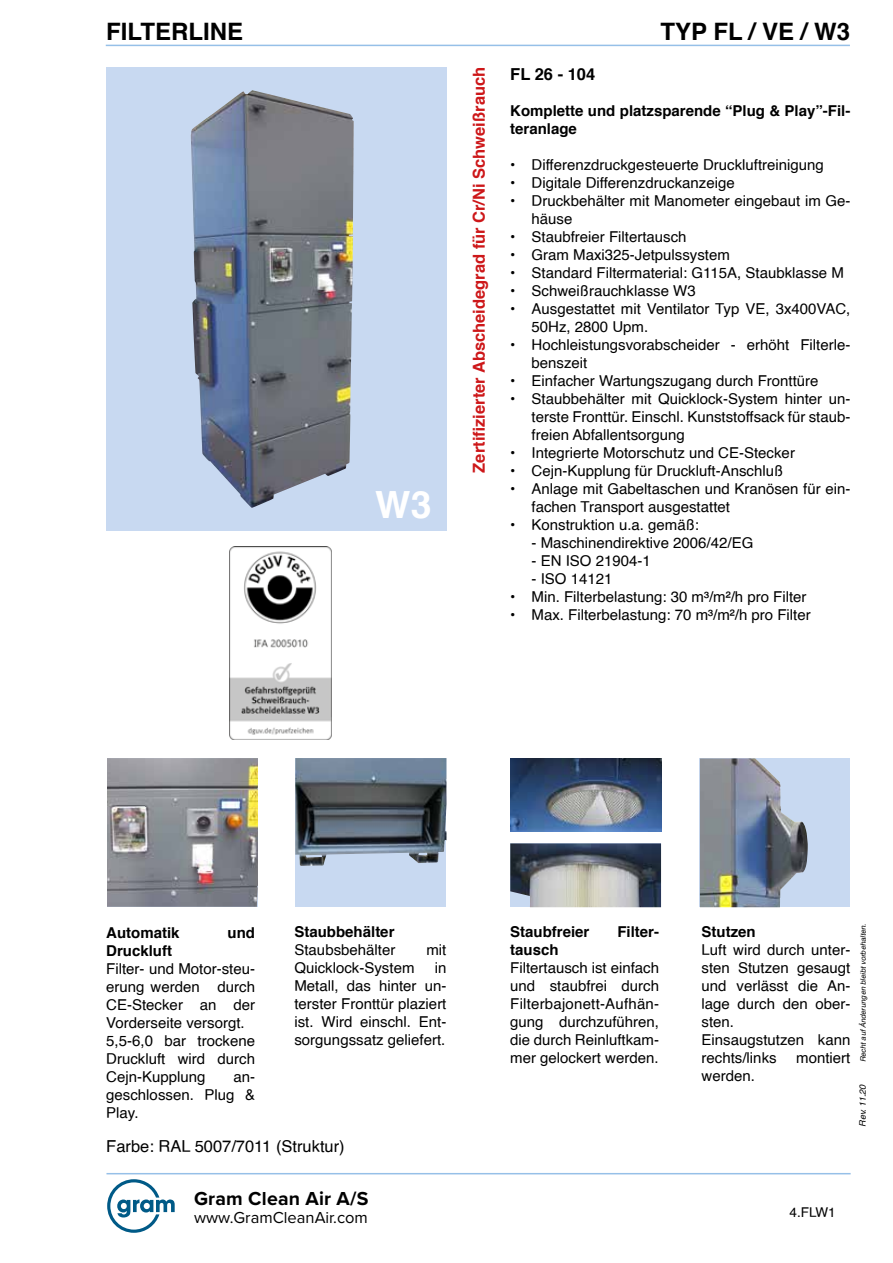
<style>
.page{position:relative;width:893px;height:1263px;background:#fff}
.page>*{position:absolute;margin:0;border:0;box-sizing:border-box;transform-origin:0 0}
.t1{font:700 37.5px "Helvetica";color:#fff}
.t2{font:700 24px "Helvetica";color:#000}
.t3{font:700 19.5px "Proxima Nova";letter-spacing:.01em;color:#000}
.t4{font:700 16.5px "Helvetica";color:#cd1719}
.t5{font:16.5px "Helvetica";color:#000}
.t6{font:16.5px "Proxima Nova";color:#000}
.t7{font:700 16.5px "Helvetica";color:#000}
.t8{font:15px/18px "Helvetica";color:#000}
.t9{font:700 15px/18px "Helvetica";color:#000}
.t10{font:13.5px "Helvetica";color:#000}
.t11{font:italic 9px "Helvetica";color:#000}
.t12{font:italic 7.5px "Helvetica";color:#000}
</style>
<div class="page">
<hr style="left:106px;top:1173px;width:745px;height:1px;background:#96c0e8">
<hr style="left:106px;top:45px;width:744px;height:1px;background:#96c0e8">
<svg style="left:107px;top:1179px;width:68px;height:54px"></svg>
<div style="left:295px;top:758px;width:151px;height:149px;background:#c8d9f1"></div>
<img style="left:295px;top:758px;width:151px;height:108px">
<img style="left:510px;top:758px;width:151px;height:73px">
<img style="left:510px;top:843px;width:151px;height:64px">
<div style="left:106px;top:67px;width:340px;height:464px;background:#c8d9f1"></div>
<img style="left:191px;top:90px;width:163px;height:418px">
<img style="left:230px;top:547px;width:101px;height:193px">
<img style="left:107px;top:758px;width:151px;height:149px">
<div style="left:699px;top:758px;width:151px;height:149px;background:#c8d9f1"></div>
<img style="left:700px;top:758px;width:108px;height:149px">
<h2 class="t2" style="left:106px;top:12px;width:138px">FILTERLINE</h2>
<h2 class="t2" style="left:661px;top:12px;width:191px">TYP FL / VE / W3</h2>
<h1 class="t1" style="left:375px;top:474px;width:58px">W3</h1>
<p class="t4" style="left:466px;top:473px;width:407px;rotate:-90deg">Zertifizierter Abscheidegrad für Cr/Ni Schweißrauch</p>
<p class="t7" style="left:510px;top:61px;width:86px">FL 26 - 104</p>
<p class="t9" style="left:510px;top:102px;width:342px">Komplette und platzsparende “Plug &amp; Play”-Fil&shy;teranlage</p>
<p class="t8" style="left:510px;top:156px;width:315px">• Differenzdruckgesteuerte Druckluftreinigung</p>
<p class="t8" style="left:510px;top:174px;width:226px">• Digitale Differenzdruckanzeige</p>
<p class="t8" style="left:531px;top:192px;width:320px;text-indent:-21px">• Druckbehälter mit Manometer eingebaut im Ge&shy;häuse</p>
<p class="t8" style="left:510px;top:228px;width:178px">• Staubfreier Filtertausch</p>
<p class="t8" style="left:510px;top:246px;width:221px">• Gram Maxi325-Jetpulssystem</p>
<p class="t8" style="left:510px;top:264px;width:335px">• Standard Filtermaterial: G115A, Staubklasse M</p>
<p class="t8" style="left:510px;top:282px;width:187px">• Schweißrauchklasse W3</p>
<p class="t8" style="left:531px;top:300px;width:320px;text-indent:-21px">• Ausgestattet mit Ventilator Typ VE, 3x400VAC,<br>50Hz, 2800 Upm.</p>
<p class="t8" style="left:531px;top:336px;width:320px;text-indent:-21px">• Hochleistungsvorabscheider - erhöht Filterle&shy;benszeit</p>
<p class="t8" style="left:510px;top:372px;width:310px">• Einfacher Wartungszugang durch Fronttüre</p>
<p class="t8" style="left:531px;top:390px;width:320px;text-align:justify;text-indent:-21px">• Staubbehälter mit Quicklock-System hinter un&shy;terste Fronttür. Einschl. Kunststoffsack für staub&shy;freien Abfallentsorgung</p>
<p class="t8" style="left:510px;top:444px;width:286px">• Integrierte Motorschutz und CE-Stecker</p>
<p class="t8" style="left:510px;top:462px;width:275px">• Cejn-Kupplung für Druckluft-Anschluß</p>
<p class="t8" style="left:531px;top:480px;width:320px;text-indent:-21px">• Anlage mit Gabeltaschen und Kranösen für ein&shy;fachen Transport ausgestattet</p>
<p class="t8" style="left:510px;top:516px;width:190px">• Konstruktion u.a. gemäß:</p>
<p class="t8" style="left:531px;top:534px;width:223px">- Maschinendirektive 2006/42/EG</p>
<p class="t8" style="left:531px;top:552px;width:121px">- EN ISO 21904-1</p>
<p class="t8" style="left:531px;top:570px;width:82px">- ISO 14121</p>
<p class="t8" style="left:510px;top:588px;width:298px">• Min. Filterbelastung: 30 m³/m²/h pro Filter</p>
<p class="t8" style="left:510px;top:606px;width:302px">• Max. Filterbelastung: 70 m³/m²/h pro Filter</p>
<p class="t9" style="left:106px;top:923px;width:75px">Automatik</p>
<p class="t9" style="left:228px;top:923px;width:29px">und</p>
<p class="t9" style="left:106px;top:941px;width:67px">Druckluft</p>
<p class="t8" style="left:106px;top:960px;width:150px">Filter- und Motor-steu&shy;erung werden durch<br>CE-Stecker an der<br>Vorderseite versorgt.<br>5,5-6,0 bar trockene<br>Druckluft wird durch<br>Cejn-Kupplung</p>
<p class="t8" style="left:106px;top:1068px;width:150px;text-align:justify;text-indent:127px">an&shy;geschlossen. Plug &amp; Play.</p>
<p class="t9" style="left:294px;top:923px;width:102px">Staubbehälter</p>
<p class="t8" style="left:294px;top:941px;width:102px">Staubsbehälter</p>
<p class="t8" style="left:426px;top:941px;width:21px">mit</p>
<p class="t8" style="left:294px;top:959px;width:122px">Quicklock-System</p>
<p class="t8" style="left:294px;top:959px;width:154px;text-align:justify;text-indent:140px">in Metall, das hinter un&shy;terster Fronttür plaziert ist. Wird einschl. Ent&shy;sorgungssatz geliefert.</p>
<p class="t5" style="left:106px;top:1133px;width:240px">Farbe: RAL 5007/7011 (Struktur)</p>
<h3 class="t3" style="left:194px;top:1184px;width:176px">Gram Clean Air A/S</h3>
<p class="t6" style="left:194px;top:1205px;width:175px">www.GramCleanAir.com</p>
<p class="t9" style="left:510px;top:923px;width:81px">Staubfreier</p>
<p class="t9" style="left:617px;top:923px;width:43px">Filter-</p>
<p class="t9" style="left:510px;top:941px;width:50px">tausch</p>
<p class="t8" style="left:510px;top:959px;width:150px;text-align:justify">Filtertausch ist einfach und staubfrei durch Filterbajonett-Aufhän&shy;gung durchzuführen, die durch Reinluftkam&shy;mer gelockert werden.</p>
<p class="t9" style="left:702px;top:923px;width:56px">Stutzen</p>
<p class="t8" style="left:702px;top:941px;width:150px">Luft wird durch unter&shy;sten Stutzen gesaugt und verlässt die An&shy;lage durch den ober&shy;sten.<br>Einsaugstutzen kann rechts/links</p>
<p class="t8" style="left:796px;top:1049px;width:56px">montiert</p>
<p class="t8" style="left:702px;top:1067px;width:55px">werden.</p>
<p class="t12" style="left:857px;top:1062px;width:140px;rotate:-90deg">Recht auf Änderungen bleibt vorbehalten.</p>
<p class="t11" style="left:856px;top:1127px;width:44px;rotate:-90deg">Rev. 11.20</p>
<p class="t10" style="left:789px;top:1202px;width:48px">4.FLW1</p>
</div>
